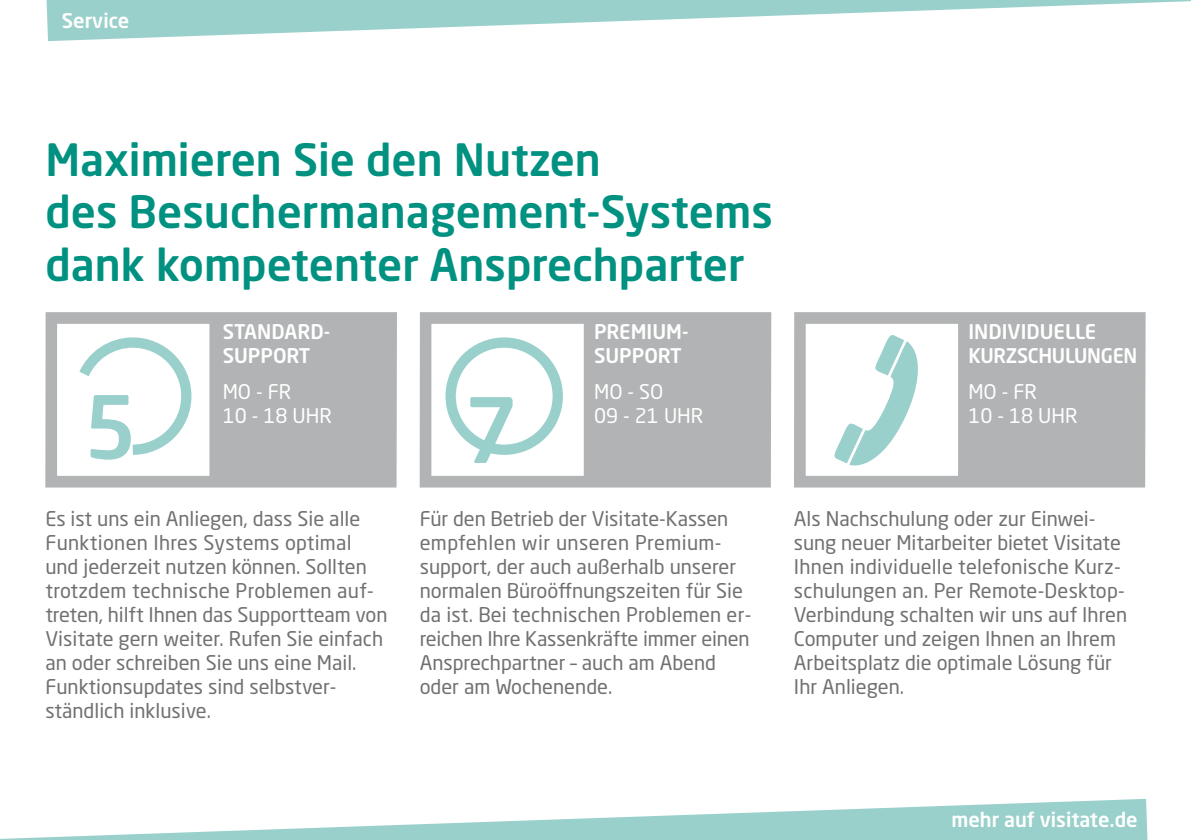
<style>
.page{position:relative;width:1191px;height:840px;background:#fff}
.page>*{position:absolute;margin:0;border:0;box-sizing:border-box;transform-origin:0 0}
.t1{font:500 88.6px "Neo Sans Pro";color:#9ad0cb}
.t2{font:500 86px "Neo Sans Pro";color:#9ad0cb}
.t3{font:500 44px/52.8px "Neo Sans Pro";color:#009181}
.t4{font:20px/24px "Neo Sans Pro";color:#707173}
.t5{font:500 20px/24px "Neo Sans Pro";color:#fff}
.t6{font:20px/24px "Neo Sans Pro";color:#fff}
</style>
<div class="page">
<svg style="left:0;top:798px;width:1147px;height:41px"></svg>
<svg style="left:45px;top:312px;width:352px;height:175px;fill:#b1b3b4"></svg>
<svg style="left:47px;top:0;width:1144px;height:41px;fill:#9ad0cb"></svg>
<svg style="left:420px;top:312px;width:351px;height:175px;fill:#b1b3b4"></svg>
<svg style="left:70px;top:332px;width:127px;height:128px"></svg>
<div style="left:445px;top:337px;width:118px;height:117px;border:10px solid #9ad0cb;border-radius:50%"></div>
<svg style="left:794px;top:312px;width:351px;height:175px;fill:#b1b3b4"></svg>
<svg style="left:833px;top:334px;width:85px;height:132px"></svg>
<p class="t5" style="left:62px;top:8px;width:69px">Service</p>
<h3 class="t3" style="left:45px;top:132px;width:729px">Maximieren Sie den Nutzen<br>des Besuchermanagement-Systems dank kompetenter Ansprechparter</h3>
<p class="t5" style="left:223px;top:319px;width:109px">Standard-<br>Support</p>
<p class="t6" style="left:223px;top:379px;width:111px">Mo - Fr<br>10 - 18 Uhr</p>
<h2 class="t2" style="left:83px;top:373px;width:56px">5</h2>
<h1 class="t1" style="left:463px;top:374px;width:57px">7</h1>
<p class="t5" style="left:594px;top:319px;width:96px">Premium-<br>Support</p>
<p class="t6" style="left:594px;top:379px;width:111px">Mo - So<br>09 - 21 Uhr</p>
<p class="t5" style="left:968px;top:319px;width:170px">Individuelle<br>Kurzschulungen</p>
<p class="t6" style="left:968px;top:379px;width:111px">Mo - Fr<br>10 - 18 Uhr</p>
<p class="t4" style="left:45px;top:506px;width:344px">Es ist uns ein Anliegen, dass Sie alle Funktionen Ihres Systems optimal und jederzeit nutzen können. Sollten trotzdem technische Problemen auf&shy;treten, hilft Ihnen das Supportteam von Visitate gern weiter. Rufen Sie einfach an oder schreiben Sie uns eine Mail.<br>Funktionsupdates sind selbstver&shy;ständlich inklusive.</p>
<p class="t4" style="left:420px;top:506px;width:333px">Für den Betrieb der Visitate-Kassen empfehlen wir unseren Premium&shy;support, der auch außerhalb unserer normalen Büroöffnungszeiten für Sie da ist. Bei technischen Problemen er&shy;reichen Ihre Kassenkräfte immer einen Ansprechpartner – auch am Abend oder am Wochenende.</p>
<p class="t4" style="left:794px;top:506px;width:335px">Als Nachschulung oder zur Einwei&shy;sung neuer Mitarbeiter bietet Visitate Ihnen individuelle telefonische Kurz&shy;schulungen an. Per Remote-Desktop-Verbindung schalten wir uns auf Ihren Computer und zeigen Ihnen an Ihrem Arbeitsplatz die optimale Lösung für Ihr Anliegen.</p>
<p class="t5" style="left:951px;top:806px;width:188px">mehr auf visitate.de</p>
</div>
